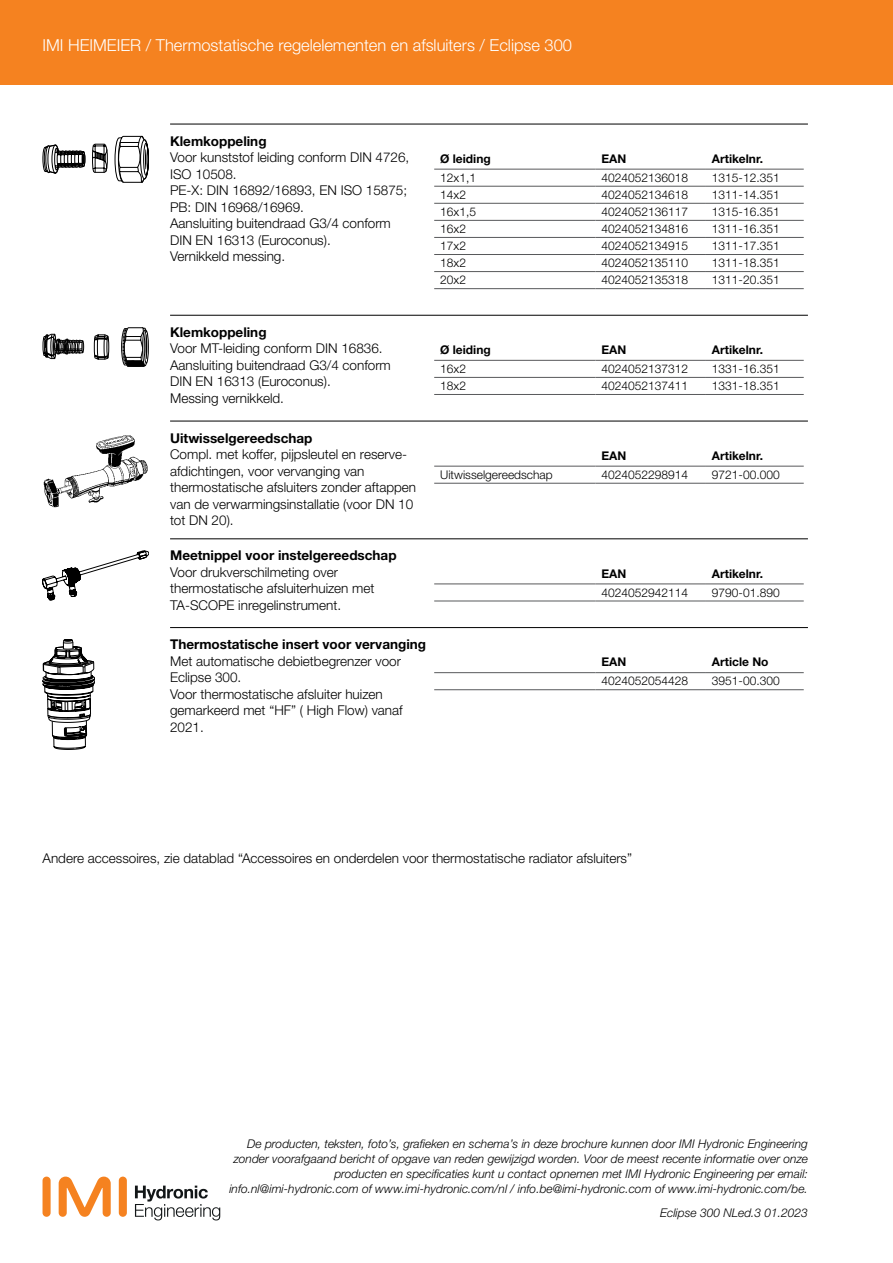
<style>
.page{position:relative;width:893px;height:1263px;background:#fff}
.page>*{position:absolute;margin:0;border:0;box-sizing:border-box;transform-origin:0 0}
.t1{font:300 16.5px "Helvetica Neue LTW1 G";color:#fff}
.t2{font:300 13.5px/16.5px "Helvetica Neue LTW1 G";color:#000}
.t3{font:700 13.5px "Helvetica Neue LTW1 G";color:#000}
.t4{font:italic 300 12px/15px "Helvetica Neue LTW1 G";color:#000;text-align:right}
.t5{font:300 12px "Helvetica Neue LTW1 G";color:#000}
.t6{font:700 12px "Helvetica Neue LTW1 G";color:#000}
</style>
<div class="page">
<div style="left:119px;top:1176px;width:8px;height:41px;background:#f58220;border-radius:4px"></div>
<div style="left:43px;top:1176px;width:8px;height:41px;background:#f58220;border-radius:4px"></div>
<svg style="left:59px;top:1176px;width:52px;height:41px"></svg>
<svg style="left:135px;top:1185px;width:85px;height:35px"></svg>
<div style="left:0;top:0;width:893px;height:85px;background:#f58220"></div>
<hr style="left:170px;top:124px;width:638px;height:1px;background:#000">
<hr style="left:434px;top:169px;width:161px;height:1px;background:#58595b">
<hr style="left:595px;top:169px;width:111px;height:1px;background:#58595b">
<hr style="left:706px;top:169px;width:98px;height:1px;background:#58595b">
<hr style="left:434px;top:186px;width:161px;height:1px;background:#58595b">
<hr style="left:595px;top:186px;width:111px;height:1px;background:#58595b">
<hr style="left:706px;top:186px;width:98px;height:1px;background:#58595b">
<hr style="left:434px;top:203px;width:161px;height:1px;background:#58595b">
<hr style="left:595px;top:203px;width:111px;height:1px;background:#58595b">
<hr style="left:706px;top:203px;width:98px;height:1px;background:#58595b">
<hr style="left:434px;top:220px;width:161px;height:1px;background:#58595b">
<hr style="left:595px;top:220px;width:111px;height:1px;background:#58595b">
<hr style="left:706px;top:220px;width:98px;height:1px;background:#58595b">
<hr style="left:434px;top:237px;width:161px;height:1px;background:#58595b">
<hr style="left:595px;top:237px;width:111px;height:1px;background:#58595b">
<hr style="left:706px;top:237px;width:98px;height:1px;background:#58595b">
<hr style="left:434px;top:254px;width:161px;height:1px;background:#58595b">
<hr style="left:595px;top:254px;width:111px;height:1px;background:#58595b">
<hr style="left:706px;top:254px;width:98px;height:1px;background:#58595b">
<hr style="left:434px;top:271px;width:161px;height:1px;background:#58595b">
<hr style="left:434px;top:288px;width:161px;height:1px;background:#58595b">
<hr style="left:595px;top:271px;width:111px;height:1px;background:#58595b">
<hr style="left:595px;top:288px;width:111px;height:1px;background:#58595b">
<hr style="left:706px;top:271px;width:98px;height:1px;background:#58595b">
<hr style="left:706px;top:288px;width:98px;height:1px;background:#58595b">
<hr style="left:170px;top:315px;width:638px;height:1px;background:#000">
<hr style="left:434px;top:360px;width:161px;height:1px;background:#58595b">
<hr style="left:595px;top:360px;width:111px;height:1px;background:#58595b">
<hr style="left:706px;top:360px;width:98px;height:1px;background:#58595b">
<hr style="left:434px;top:377px;width:161px;height:1px;background:#58595b">
<hr style="left:434px;top:394px;width:161px;height:1px;background:#58595b">
<hr style="left:595px;top:377px;width:111px;height:1px;background:#58595b">
<hr style="left:595px;top:394px;width:111px;height:1px;background:#58595b">
<hr style="left:706px;top:377px;width:98px;height:1px;background:#58595b">
<hr style="left:706px;top:394px;width:98px;height:1px;background:#58595b">
<hr style="left:170px;top:421px;width:638px;height:1px;background:#000">
<hr style="left:434px;top:466px;width:161px;height:1px;background:#58595b">
<hr style="left:434px;top:483px;width:161px;height:1px;background:#58595b">
<hr style="left:595px;top:466px;width:111px;height:1px;background:#58595b">
<hr style="left:595px;top:483px;width:111px;height:1px;background:#58595b">
<hr style="left:706px;top:466px;width:98px;height:1px;background:#58595b">
<hr style="left:706px;top:483px;width:98px;height:1px;background:#58595b">
<hr style="left:170px;top:538px;width:638px;height:1px;background:#000">
<hr style="left:434px;top:583px;width:161px;height:1px;background:#58595b">
<hr style="left:434px;top:601px;width:161px;height:1px;background:#58595b">
<hr style="left:595px;top:583px;width:111px;height:1px;background:#58595b">
<hr style="left:595px;top:601px;width:111px;height:1px;background:#58595b">
<hr style="left:706px;top:583px;width:98px;height:1px;background:#58595b">
<hr style="left:706px;top:601px;width:98px;height:1px;background:#58595b">
<hr style="left:170px;top:627px;width:638px;height:1px;background:#000">
<hr style="left:434px;top:672px;width:161px;height:1px;background:#58595b">
<hr style="left:434px;top:689px;width:161px;height:1px;background:#58595b">
<hr style="left:595px;top:672px;width:111px;height:1px;background:#58595b">
<hr style="left:595px;top:689px;width:111px;height:1px;background:#58595b">
<hr style="left:706px;top:672px;width:98px;height:1px;background:#58595b">
<hr style="left:706px;top:689px;width:98px;height:1px;background:#58595b">
<svg style="left:43px;top:136px;width:106px;height:47px"></svg>
<svg style="left:93px;top:334px;width:17px;height:26px"></svg>
<svg style="left:121px;top:327px;width:27px;height:40px"></svg>
<div style="left:142px;top:329px;width:6px;height:37px;border:1px solid #000;border-radius:50%"></div>
<div style="left:144px;top:331px;width:5px;height:33px;border:1px solid #000;border-radius:50%"></div>
<hr style="left:145px;top:334px;width:2px;height:25px;background:#000;border-radius:50%">
<svg style="left:43px;top:333px;width:41px;height:26px"></svg>
<img style="left:43px;top:435px;width:105px;height:73px">
<svg style="left:43px;top:551px;width:106px;height:49px"></svg>
<svg style="left:43px;top:639px;width:52px;height:110px"></svg>
<p class="t1" style="left:43px;top:35px;width:531px">IMI HEIMEIER / Thermostatische regelelementen en afsluiters / Eclipse 300</p>
<p class="t3" style="left:170px;top:133px;width:98px">Klemkoppeling</p>
<p class="t2" style="left:170px;top:149px;width:241px">Voor kunststof leiding conform DIN 4726,<br>ISO 10508.<br>PE-X: DIN 16892/16893, EN ISO 15875;<br>PB: DIN 16968/16969.<br>Aansluiting buitendraad G3/4 conform<br>DIN EN 16313 (Euroconus).<br>Vernikkeld messing.</p>
<p class="t6" style="left:440px;top:151px;width:52px">Ø leiding</p>
<p class="t6" style="left:601px;top:151px;width:26px">EAN</p>
<p class="t6" style="left:712px;top:151px;width:53px">Artikelnr.</p>
<p class="t5" style="left:440px;top:170px;width:37px">12x1,1</p>
<p class="t5" style="left:601px;top:170px;width:88px">4024052136018</p>
<p class="t5" style="left:712px;top:170px;width:69px">1315-12.351</p>
<p class="t5" style="left:440px;top:187px;width:27px">14x2</p>
<p class="t5" style="left:601px;top:187px;width:88px">4024052134618</p>
<p class="t5" style="left:712px;top:187px;width:69px">1311-14.351</p>
<p class="t5" style="left:440px;top:204px;width:37px">16x1,5</p>
<p class="t5" style="left:601px;top:204px;width:88px">4024052136117</p>
<p class="t5" style="left:712px;top:204px;width:69px">1315-16.351</p>
<p class="t5" style="left:440px;top:222px;width:27px">16x2</p>
<p class="t5" style="left:601px;top:222px;width:88px">4024052134816</p>
<p class="t5" style="left:712px;top:222px;width:69px">1311-16.351</p>
<p class="t5" style="left:440px;top:239px;width:27px">17x2</p>
<p class="t5" style="left:601px;top:239px;width:88px">4024052134915</p>
<p class="t5" style="left:712px;top:239px;width:69px">1311-17.351</p>
<p class="t5" style="left:440px;top:256px;width:27px">18x2</p>
<p class="t5" style="left:601px;top:256px;width:88px">4024052135110</p>
<p class="t5" style="left:712px;top:256px;width:69px">1311-18.351</p>
<p class="t5" style="left:440px;top:273px;width:27px">20x2</p>
<p class="t5" style="left:601px;top:273px;width:88px">4024052135318</p>
<p class="t5" style="left:712px;top:273px;width:69px">1311-20.351</p>
<p class="t3" style="left:170px;top:324px;width:98px">Klemkoppeling</p>
<p class="t2" style="left:170px;top:340px;width:222px">Voor MT-leiding conform DIN 16836.<br>Aansluiting buitendraad G3/4 conform<br>DIN EN 16313 (Euroconus).<br>Messing vernikkeld.</p>
<p class="t6" style="left:440px;top:342px;width:52px">Ø leiding</p>
<p class="t6" style="left:601px;top:342px;width:26px">EAN</p>
<p class="t6" style="left:712px;top:342px;width:53px">Artikelnr.</p>
<p class="t5" style="left:440px;top:362px;width:27px">16x2</p>
<p class="t5" style="left:601px;top:362px;width:88px">4024052137312</p>
<p class="t5" style="left:712px;top:362px;width:69px">1331-16.351</p>
<p class="t5" style="left:440px;top:379px;width:27px">18x2</p>
<p class="t5" style="left:601px;top:379px;width:88px">4024052137411</p>
<p class="t5" style="left:712px;top:379px;width:69px">1331-18.351</p>
<p class="t3" style="left:170px;top:430px;width:144px">Uitwisselgereedschap</p>
<p class="t2" style="left:170px;top:446px;width:248px">Compl. met koffer, pijpsleutel en reserve&shy;afdichtingen, voor vervanging van thermostatische afsluiters zonder aftappen van de verwarmingsinstallatie (voor DN 10 tot DN 20).</p>
<p class="t6" style="left:601px;top:448px;width:26px">EAN</p>
<p class="t6" style="left:712px;top:448px;width:53px">Artikelnr.</p>
<p class="t5" style="left:440px;top:467px;width:114px">Uitwisselgereedschap</p>
<p class="t5" style="left:601px;top:467px;width:88px">4024052298914</p>
<p class="t5" style="left:712px;top:467px;width:69px">9721-00.000</p>
<p class="t3" style="left:170px;top:547px;width:228px">Meetnippel voor instelgereedschap</p>
<p class="t2" style="left:170px;top:564px;width:206px">Voor drukverschilmeting over thermostatische afsluiterhuizen met<br>TA-SCOPE inregelinstrument.</p>
<p class="t6" style="left:601px;top:566px;width:26px">EAN</p>
<p class="t6" style="left:712px;top:566px;width:53px">Artikelnr.</p>
<p class="t5" style="left:601px;top:585px;width:88px">4024052942114</p>
<p class="t5" style="left:712px;top:585px;width:69px">9790-01.890</p>
<p class="t3" style="left:170px;top:636px;width:257px">Thermostatische insert voor vervanging</p>
<p class="t2" style="left:170px;top:653px;width:234px">Met automatische debietbegrenzer voor<br>Eclipse 300.<br>Voor thermostatische afsluiter huizen gemarkeerd met “HF” ( High Flow) vanaf<br>2021.</p>
<p class="t6" style="left:601px;top:655px;width:26px">EAN</p>
<p class="t6" style="left:712px;top:655px;width:58px">Article No</p>
<p class="t5" style="left:601px;top:674px;width:88px">4024052054428</p>
<p class="t5" style="left:712px;top:674px;width:69px">3951-00.300</p>
<p class="t2" style="left:43px;top:850px;width:591px">Andere accessoires, zie datablad “Accessoires en onderdelen voor thermostatische radiator afsluiters”</p>
<p class="t4" style="left:229px;top:1136px;width:580px">De producten, teksten, foto’s, grafieken en schema’s in deze brochure kunnen door IMI Hydronic Engineering zonder voorafgaand bericht of opgave van reden gewijzigd worden. Voor de meest recente informatie over onze producten en specificaties kunt u contact opnemen met IMI Hydronic Engineering per email: info.nl@imi-hydronic.com of www.imi-hydronic.com/nl / info.be@imi-hydronic.com of www.imi-hydronic.com/be.</p>
<p class="t4" style="left:660px;top:1205px;width:149px">Eclipse 300 NLed.3 01.2023</p>
</div>
